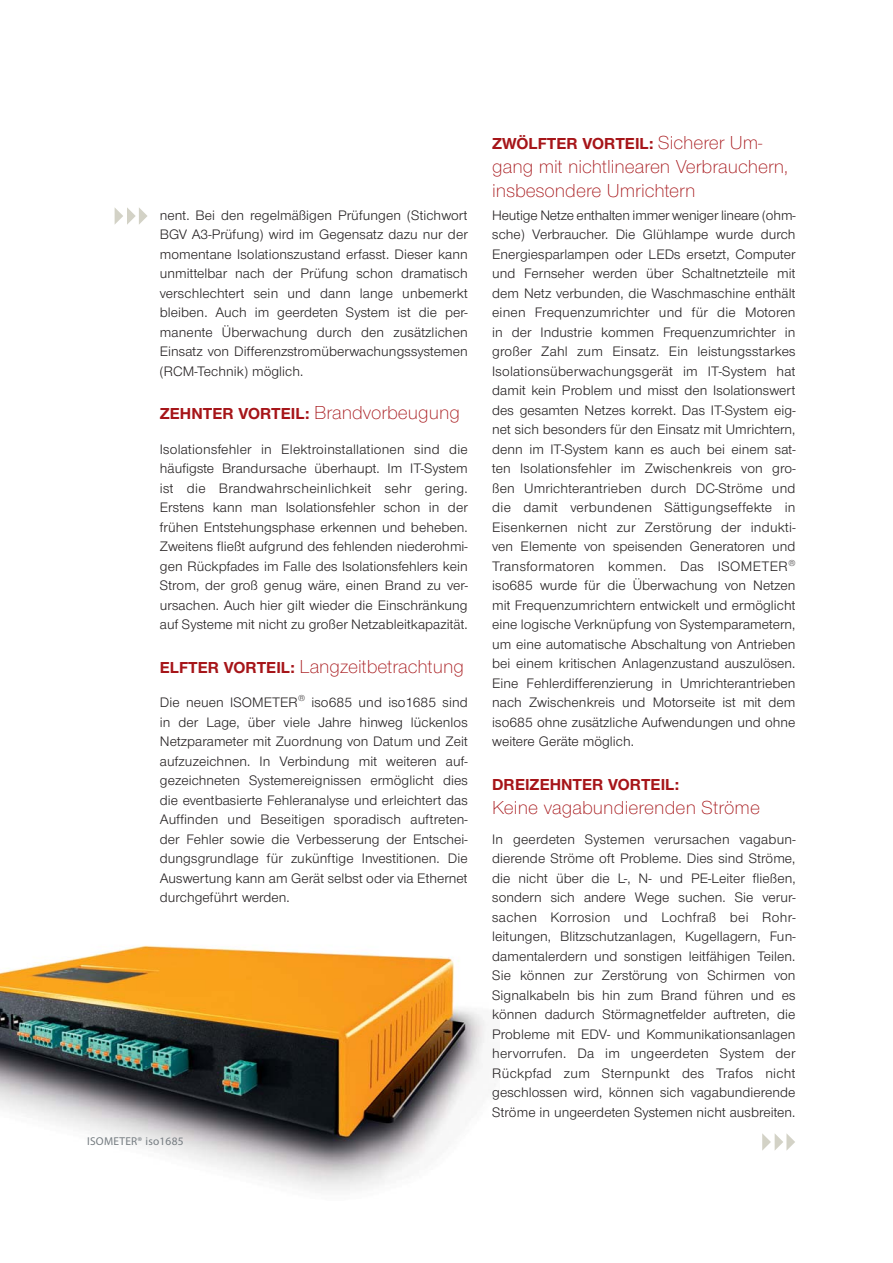
<style>
.page{position:relative;width:893px;height:1263px;background:#fff}
.page>*{position:absolute;margin:0;border:0;box-sizing:border-box;transform-origin:0 0}
.t1{font:300 19.5px/24px "Nimbus Sans Novus T";color:#a61519}
.t2{font:700 16.5px "Nimbus Sans Novus T";color:#a61519}
.t3{font:14.25px/19.5px "Nimbus Sans Novus T";letter-spacing:.005em;color:#231f20;text-align:justify}
.t4{font:11.4px "Myriad Pro";letter-spacing:.02em;color:#757c81}
.s1{font-weight:300;font-size:19.5px}
.s2{font-weight:700;font-size:16.5px}
</style>
<div class="page">
<img style="left:0;top:945px;width:495px;height:246px">
<svg style="left:115px;top:207px;width:32px;height:18px"></svg>
<svg style="left:762px;top:1133px;width:33px;height:18px"></svg>
<p class="t3" style="left:160px;top:206px;width:309px">nent. Bei den regelmäßigen Prüfungen (Stichwort BGV A3-Prüfung) wird im Gegensatz dazu nur der momentane Isolationszustand erfasst. Dieser kann unmittelbar nach der Prüfung schon dramatisch verschlechtert sein und dann lange unbemerkt bleiben. Auch im geerdeten System ist die per&shy;manente Überwachung durch den zusätzlichen Einsatz von Differenzstromüberwachungssystemen (RCM-Technik) möglich.</p>
<p class="t2" style="left:160px;top:407px;width:302px">ZEHNTER VORTEIL: <span class="s1">Brandvorbeugung</span></p>
<p class="t3" style="left:160px;top:441px;width:309px">Isolationsfehler in Elektroinstallationen sind die häufigste Brandursache überhaupt. Im IT-System ist die Brandwahrscheinlichkeit sehr gering.<br>Erstens kann man Isolationsfehler schon in der frühen Entstehungsphase erkennen und beheben.<br>Zweitens fließt aufgrund des fehlenden niederohmi&shy;gen Rückpfades im Falle des Isolationsfehlers kein Strom, der groß genug wäre, einen Brand zu ver&shy;ursachen. Auch hier gilt wieder die Einschränkung auf Systeme mit nicht zu großer Netzableitkapazität.</p>
<h1 class="t1" style="left:160px;top:656px;width:306px"><span class="s2">ELFTER VORTEIL:</span> Langzeitbetrachtung</h1>
<p class="t3" style="left:160px;top:694px;width:309px">Die neuen ISOMETER<sup>®</sup> iso685 und iso1685 sind in der Lage, über viele Jahre hinweg lückenlos Netzparameter mit Zuordnung von Datum und Zeit aufzuzeichnen. In Verbindung mit weiteren auf&shy;gezeichneten Systemereignissen ermöglicht dies die eventbasierte Fehleranalyse und erleichtert das Auffinden und Beseitigen sporadisch auftreten&shy;der Fehler sowie die Verbesserung der Entschei&shy;dungsgrundlage für zukünftige Investitionen. Die Auswertung kann am Gerät selbst oder via Ethernet durchgeführt werden.</p>
<p class="t4" style="left:87px;top:1137px;width:98px">ISOMETER® iso1685</p>
<p class="t2" style="left:492px;top:137px;width:272px">ZWÖLFTER VORTEIL: <span class="s1">Sicherer Um-</span></p>
<h1 class="t1" style="left:492px;top:156px;width:297px">gang mit nichtlinearen Verbrauchern, insbesondere Umrichtern</h1>
<p class="t3" style="left:492px;top:207px;width:305px">Heutige Netze enthalten immer weniger lineare (ohm&shy;sche) Verbraucher. Die Glühlampe wurde durch Energiesparlampen oder LEDs ersetzt, Computer und Fernseher werden über Schaltnetzteile mit dem Netz verbunden, die Waschmaschine enthält einen Frequenzumrichter und für die Motoren in der Industrie kommen Frequenzumrichter in großer Zahl zum Einsatz. Ein leistungsstarkes Isolationsüberwachungsgerät im IT-System hat damit kein Problem und misst den Isolationswert des gesamten Netzes korrekt. Das IT-System eig&shy;net sich besonders für den Einsatz mit Umrichtern, denn im IT-System kann es auch bei einem sat&shy;ten Isolationsfehler im Zwischenkreis von gro&shy;ßen Umrichterantrieben durch DC-Ströme und die damit verbundenen Sättigungseffekte in Eisenkernen nicht zur Zerstörung der indukti&shy;ven Elemente von speisenden Generatoren und Transformatoren kommen. Das ISOMETER<sup>® </sup>iso685 wurde für die Überwachung von Netzen mit Frequenzumrichtern entwickelt und ermöglicht eine logische Verknüpfung von Systemparametern, um eine automatische Abschaltung von Antrieben bei einem kritischen Anlagenzustand auszulösen.<br>Eine Fehlerdifferenzierung in Umrichterantrieben nach Zwischenkreis und Motorseite ist mit dem iso685 ohne zusätzliche Aufwendungen und ohne weitere Geräte möglich.</p>
<p class="t2" style="left:492px;top:778px;width:189px">DREIZEHNTER VORTEIL:</p>
<h1 class="t1" style="left:492px;top:797px;width:269px">Keine vagabundierenden Ströme</h1>
<p class="t3" style="left:492px;top:831px;width:305px">In geerdeten Systemen verursachen vagabun&shy;dierende Ströme oft Probleme. Dies sind Ströme, die nicht über die L-, N- und PE-Leiter fließen, sondern sich andere Wege suchen. Sie verur&shy;sachen Korrosion und Lochfraß bei Rohr&shy;leitungen, Blitzschutzanlagen, Kugellagern, Fun&shy;damentalerdern und sonstigen leitfähigen Teilen.<br>Sie können zur Zerstörung von Schirmen von Signalkabeln bis hin zum Brand führen und es können dadurch Störmagnetfelder auftreten, die Probleme mit EDV- und Kommunikationsanlagen hervorrufen. Da im ungeerdeten System der Rückpfad zum Sternpunkt des Trafos nicht geschlossen wird, können sich vagabundierende Ströme in ungeerdeten Systemen nicht ausbreiten.</p>
</div>
